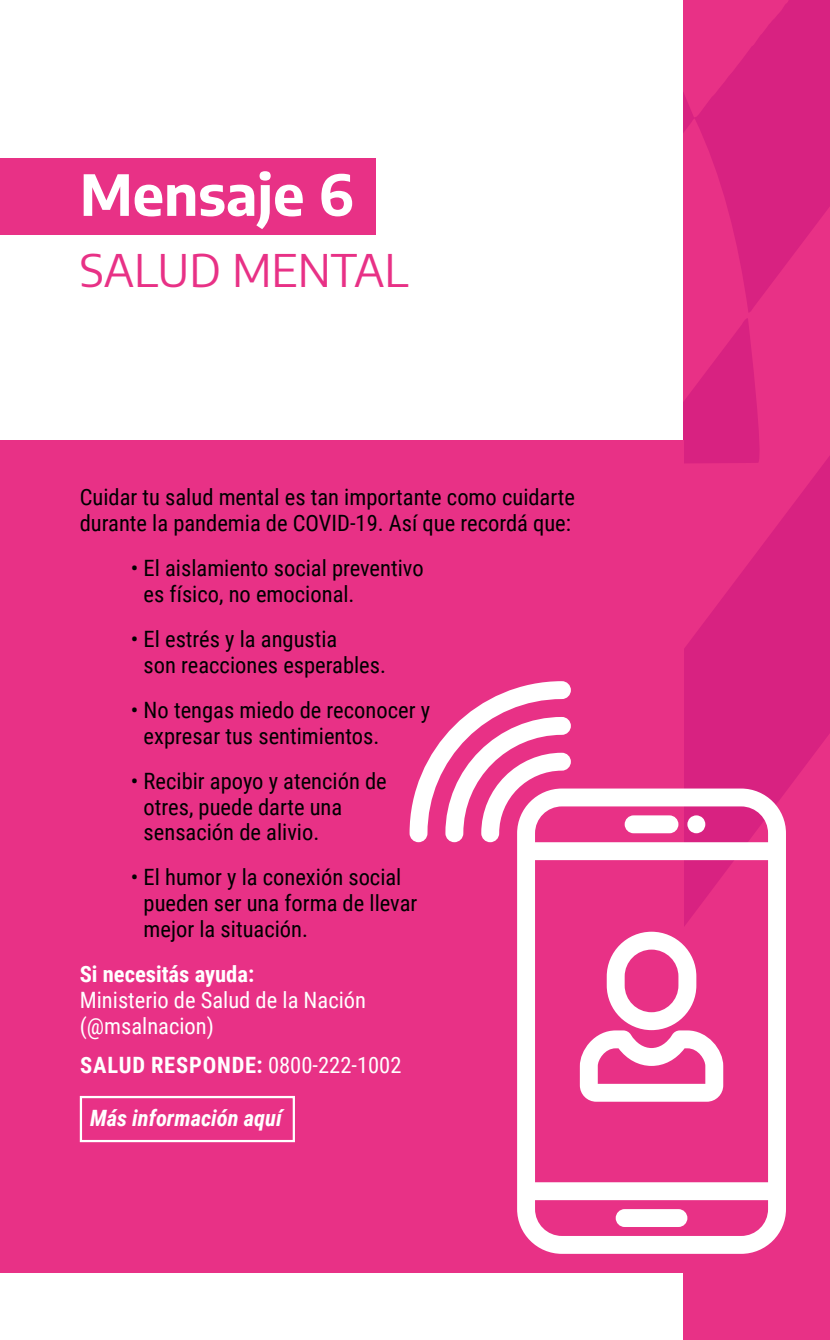
<style>
.page{position:relative;width:830px;height:1340px;background:#fff}
.page>*{position:absolute;margin:0;border:0;box-sizing:border-box;transform-origin:0 0}
.t1{font:700 56.25px "Encode Sans";color:#fff}
.t2{font:45px "Encode Sans";color:#e83186}
.t3{font:22.5px/25.9px "Roboto Condensed";color:#000}
.t4{font:22.5px/25.9px "Roboto Condensed";color:#fff}
.t5{font:700 22.5px "Roboto Condensed";letter-spacing:.035em;color:#fff}
.t6{font:italic 700 22.5px "Roboto Condensed";color:#fff}
.t7{font:700 22.5px "Roboto Condensed";color:#fff}
.s1{font-weight:400}
</style>
<div class="page">
<hr style="left:0;top:0;width:1px;height:1339px;background:#d82281">
<svg style="left:0;top:118px;width:1px;height:1221px"></svg>
<div style="left:682px;top:0;width:147px;height:1339px;background:#d82281"></div>
<svg style="left:682px;top:118px;width:147px;height:537px;fill:#e83186"></svg>
<svg style="left:682px;top:0;width:106px;height:117px"></svg>
<svg style="left:682px;top:655px;width:147px;height:684px;fill:#e83186"></svg>
<div style="left:0;top:440px;width:682px;height:832px;background:#e83186"></div>
<div style="left:0;top:158px;width:375px;height:76px;background:#e83186"></div>
<svg style="left:517px;top:788px;width:268px;height:465px"></svg>
<svg style="left:409px;top:681px;width:161px;height:161px"></svg>
<div style="left:624px;top:815px;width:54px;height:18px;background:#fff;border-radius:9px"></div>
<div style="left:615px;top:1209px;width:72px;height:17px;background:#fff;border-radius:9px"></div>
<svg style="left:687px;top:815px;width:18px;height:18px"></svg>
<svg style="left:579px;top:931px;width:144px;height:170px"></svg>
<div style="left:80px;top:1095px;width:215px;height:47px;border:2px solid #fff"></div>
<h1 class="t1" style="left:80px;top:153px;width:275px">Mensaje 6</h1>
<h2 class="t2" style="left:80px;top:238px;width:330px">SALUD MENTAL</h2>
<p class="t3" style="left:80px;top:483px;width:496px">Cuidar tu salud mental es tan importante como cuidarte durante la pandemia de COVID-19. Así que recordá que:</p>
<p class="t3" style="left:144px;top:554px;width:281px;text-indent:-13px">• El aislamiento social preventivo es físico, no emocional.</p>
<p class="t3" style="left:144px;top:625px;width:244px;text-indent:-13px">• El estrés y la angustia<br>son reacciones esperables.</p>
<p class="t3" style="left:144px;top:696px;width:288px;text-indent:-13px">• No tengas miedo de reconocer y expresar tus sentimientos.</p>
<p class="t3" style="left:144px;top:767px;width:244px;text-indent:-13px">• Recibir apoyo y atención de otres, puede darte una sensación de alivio.</p>
<p class="t3" style="left:144px;top:863px;width:275px;text-indent:-13px">• El humor y la conexión social pueden ser una forma de llevar mejor la situación.</p>
<p class="t7" style="left:80px;top:958px;width:176px">Si necesitás ayuda:</p>
<p class="t4" style="left:80px;top:986px;width:288px">Ministerio de Salud de la Nación (@msalnacion)</p>
<p class="t5" style="left:80px;top:1049px;width:323px">SALUD RESPONDE: <span class="s1">0800-222-1002</span></p>
<p class="t6" style="left:90px;top:1102px;width:193px">Más información aquí</p>
</div>
